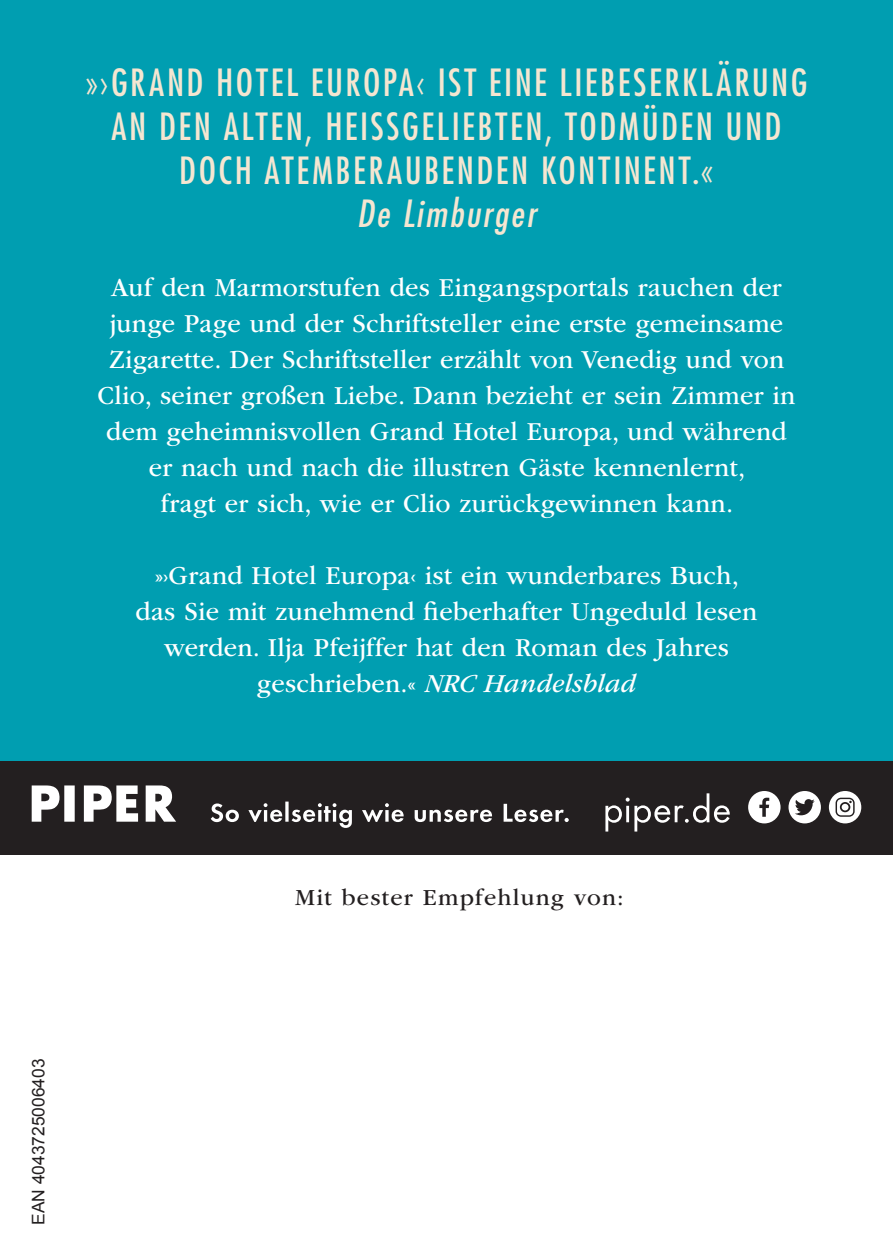
<style>
.page{position:relative;width:893px;height:1259px;background:#009eb1}
.page>*{position:absolute;margin:0;border:0;box-sizing:border-box;transform-origin:0 0}
.t1{font:condensed 36.6px/43.8px "Futura";letter-spacing:.07em;color:#f5e6d1;text-align:center}
.t2{font:italic condensed 36.6px "Futura";letter-spacing:.07em;color:#f5e6d1}
.t3{font:27px/36px "ITC Garamond Std";letter-spacing:.01em;color:#fff;text-align:center}
.Fließtext_Garamond_E{font:24px "ITC Garamond Std";letter-spacing:.05em;color:#231f20}
.t4{font:17.4px "Arial";color:#231f20}
.s1{font-style:italic}
</style>
<div class="page">
<div style="left:0;top:841px;width:893px;height:418px;background:#fff"></div>
<div style="left:0;top:760px;width:893px;height:94px;background:#231f20"></div>
<svg style="left:211px;top:801px;width:358px;height:27px"></svg>
<svg style="left:32px;top:785px;width:144px;height:36px"></svg>
<svg style="left:605px;top:793px;width:125px;height:38px"></svg>
<svg style="left:788px;top:791px;width:33px;height:32px"></svg>
<svg style="left:829px;top:791px;width:32px;height:32px"></svg>
<svg style="left:748px;top:791px;width:32px;height:32px"></svg>
<p class="t1" style="left:85px;top:60px;width:724px">»›GRAND HOTEL EUROPA‹ IST EINE LIEBESERKLÄRUNG<br>AN DEN ALTEN, HEISSGELIEBTEN, TODMÜDEN UND<br>DOCH ATEMBERAUBENDEN KONTINENT.«</p>
<p class="t2" style="left:357px;top:191px;width:181px">De Limburger</p>
<p class="t3" style="left:98px;top:269px;width:699px">Auf den Marmorstufen des Eingangsportals rauchen der junge Page und der Schriftsteller eine erste gemeinsame Zigarette. Der Schriftsteller erzählt von Venedig und von Clio, seiner großen Liebe. Dann bezieht er sein Zimmer in dem geheimnisvollen Grand Hotel Europa, und während er nach und nach die illustren Gäste kennenlernt,<br>fragt er sich, wie er Clio zurückgewinnen kann.</p>
<p class="t3" style="left:136px;top:557px;width:623px">»›Grand Hotel Europa‹ ist ein wunderbares Buch, das Sie mit zunehmend fieberhafter Ungeduld lesen werden. Ilja Pfeijffer hat den Roman des Jahres geschrieben.« <span class="s1">NRC Handelsblad</span></p>
<p class="t4" style="left:29px;top:1225px;width:168px;rotate:-90deg">EAN 4043725006403</p>
<p class="Fließtext_Garamond_E" style="left:295px;top:884px;width:330px">Mit bester Empfehlung von:</p>
</div>
